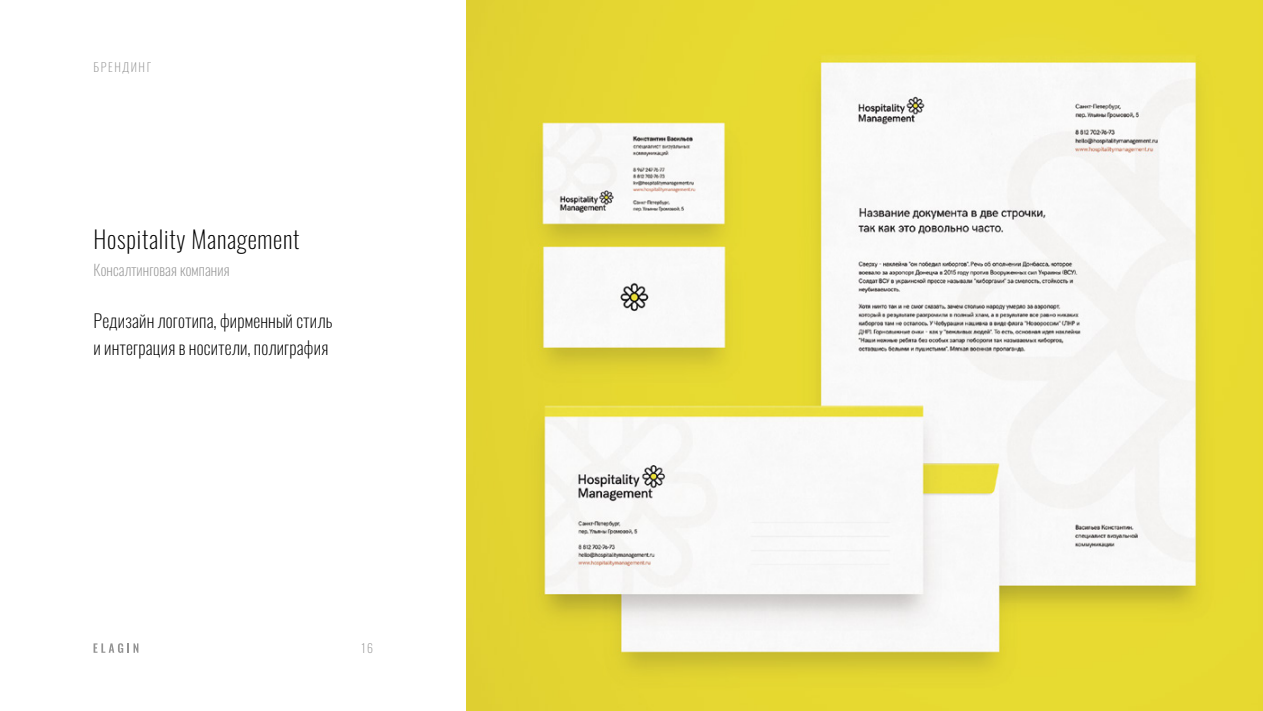
<style>
.page{position:relative;width:1263px;height:711px;background:#fff}
.page>*{position:absolute;margin:0;border:0;box-sizing:border-box;transform-origin:0 0}
.t1{font:200 24px "Oswald";letter-spacing:.03em;color:#000}
.t2{font:200 18px/27px "Oswald";letter-spacing:.01em;color:#000}
.t3{font:200 15px "Oswald";letter-spacing:.01em;color:#939393}
.t4{font:200 12px "Oswald";color:#939393}
</style>
<div class="page">
<svg style="left:94px;top:643px;width:44px;height:9px"></svg>
<img style="left:466px;top:0;width:797px;height:710px">
<p class="t4" style="left:94px;top:56px;width:15px">Брен</p>
<p class="t4" style="left:122px;top:56px;width:16px">динг</p>
<h1 class="t1" style="left:94px;top:218px;width:207px">Hospitality Management</h1>
<p class="t3" style="left:94px;top:256px;width:137px">Консалтинговая компания</p>
<p class="t2" style="left:94px;top:305px;width:240px">Редизайн логотипа, фирменный стиль и интеграция в носители, полиграфия</p>
<p class="t4" style="left:361px;top:637px;width:13px">16</p>
</div>
